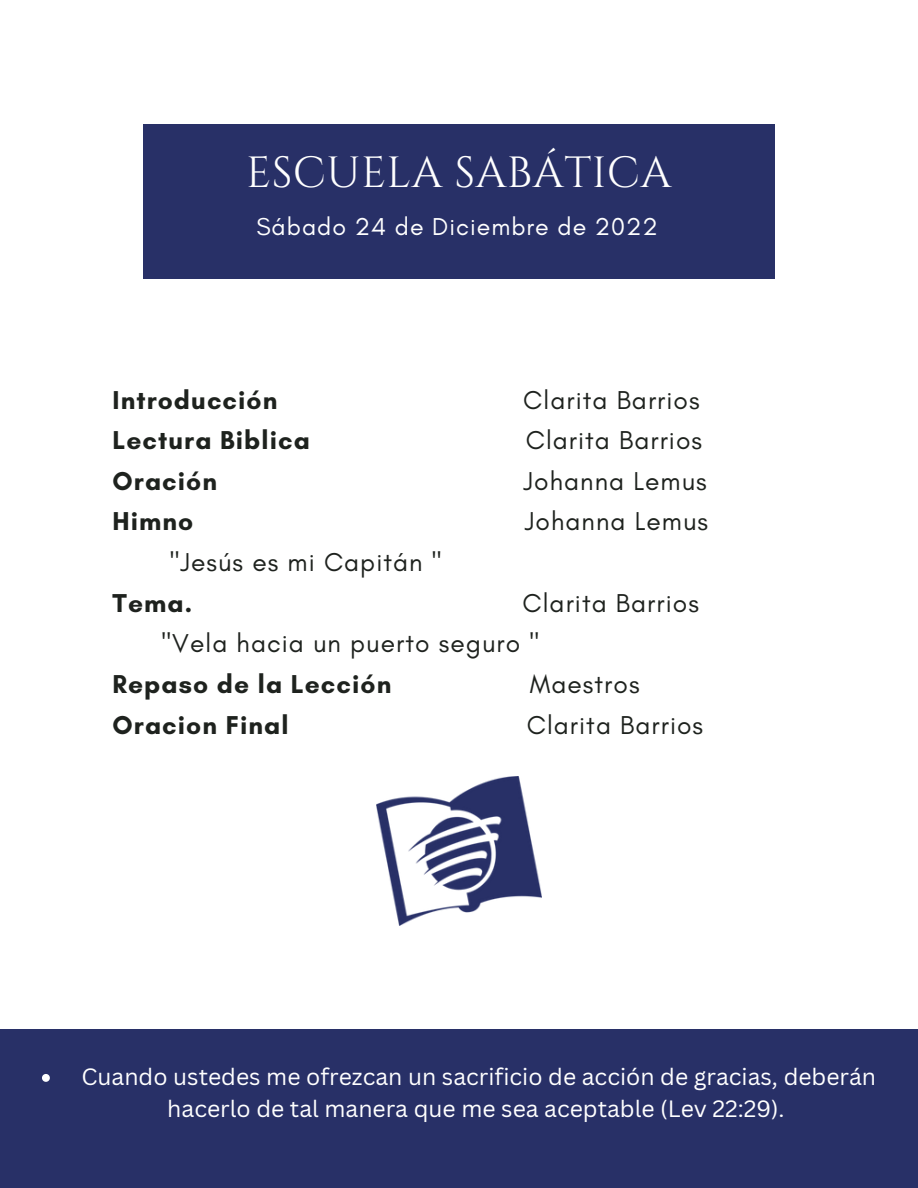
<style>
.page{position:relative;width:918px;height:1188px;background:#fff}
.page>*{position:absolute;margin:0;border:0;box-sizing:border-box;transform-origin:0 0}
.t1{font:43.65px "Cinzel";letter-spacing:.01em;color:#fff}
.t2{font:26.4px/40.7px "Glacial Indifference";letter-spacing:.04em;color:#1e221e}
.t3{font:700 26.4px "Glacial Indifference";letter-spacing:.04em;color:#1e221e}
.t4{font:24.9px "Glacial Indifference";letter-spacing:.04em;color:#fff}
.t5{font:22.95px/31.5px "Canva Sans";color:#fff;text-align:center}
</style>
<div class="page">
<div style="left:143px;top:124px;width:632px;height:154px;background:#283067"></div>
<div style="left:0;top:1030px;width:918px;height:158px;background:#283067"></div>
<img style="left:376px;top:777px;width:166px;height:148px">
<svg style="left:42px;top:1074px;width:8px;height:8px"></svg>
<h1 class="t1" style="left:246px;top:144px;width:427px">ESCUELA SABÁTICA</h1>
<p class="t4" style="left:256px;top:211px;width:403px">Sábado 24 de Diciembre de 2022</p>
<p class="t3" style="left:113px;top:383px;width:166px">Introducción</p>
<p class="t2" style="left:523px;top:379px;width:178px">Clarita Barrios</p>
<p class="t3" style="left:113px;top:424px;width:199px">Lectura Biblica</p>
<p class="t2" style="left:526px;top:420px;width:178px">Clarita Barrios</p>
<p class="t3" style="left:113px;top:465px;width:106px">Oración</p>
<p class="t2" style="left:524px;top:460px;width:185px">Johanna Lemus</p>
<p class="t3" style="left:113px;top:505px;width:82px">Himno</p>
<p class="t2" style="left:525px;top:501px;width:185px">Johanna Lemus</p>
<p class="t2" style="left:170px;top:541px;width:273px">"Jesús es mi Capitán "</p>
<p class="t3" style="left:113px;top:587px;width:81px">Tema.</p>
<p class="t2" style="left:162px;top:582px;width:539px;text-indent:361px">Clarita Barrios "Vela hacia un puerto seguro "</p>
<p class="t3" style="left:113px;top:668px;width:280px">Repaso de la Lección</p>
<p class="t2" style="left:530px;top:663px;width:111px">Maestros</p>
<p class="t3" style="left:113px;top:709px;width:177px">Oracion Final</p>
<p class="t2" style="left:527px;top:704px;width:178px">Clarita Barrios</p>
<p class="t5" style="left:81px;top:1061px;width:796px">Cuando ustedes me ofrezcan un sacrificio de acción de gracias, deberán hacerlo de tal manera que me sea aceptable (Lev 22:29).</p>
</div>
